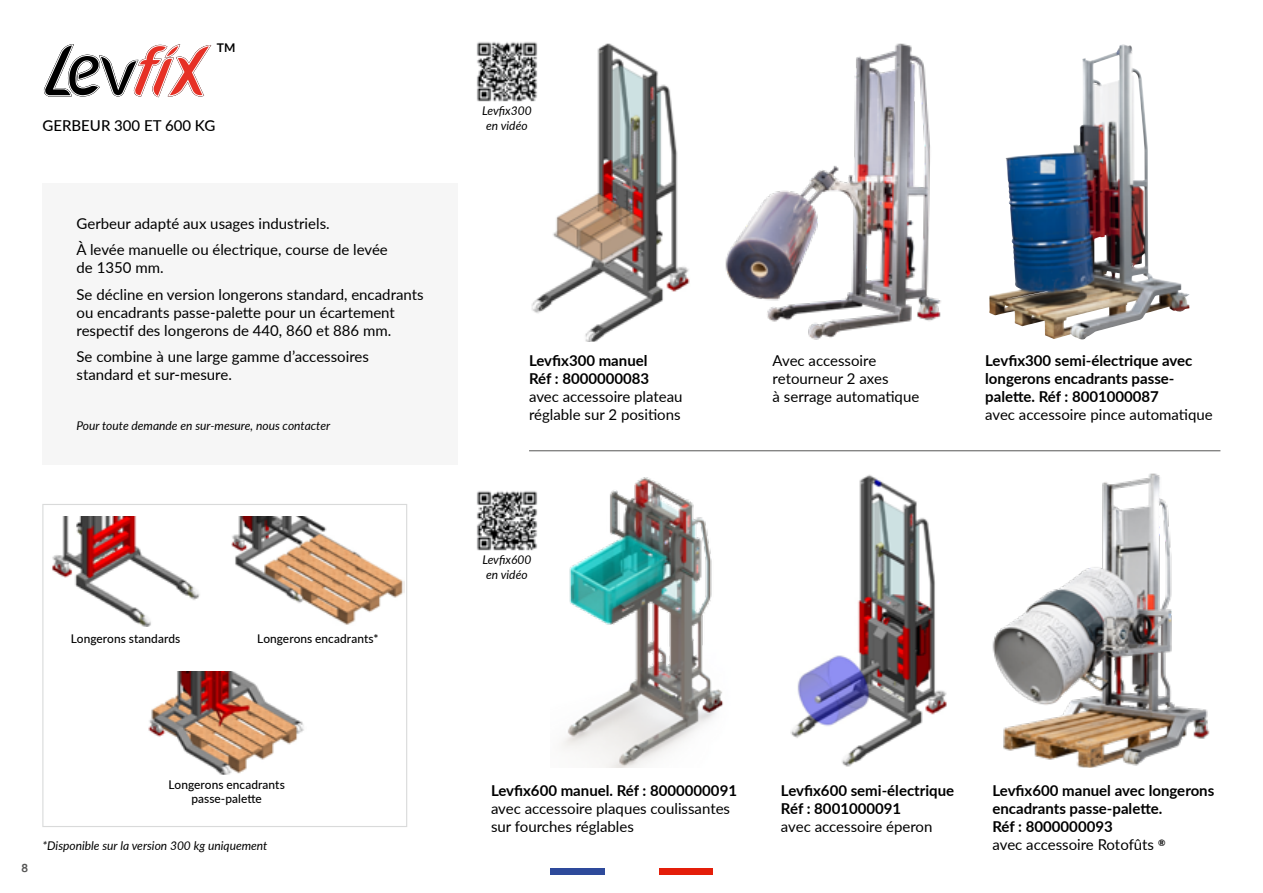
<style>
.page{position:relative;width:1263px;height:893px;background:#fff}
.page>*{position:absolute;margin:0;border:0;box-sizing:border-box;transform-origin:0 0}
.t1{font:15px/18px "Lato";color:#000}
.t2{font:700 15px/18px "Lato";color:#000}
.t3{font:500 15px "Lato";color:#000}
.t4{font:italic 12px/15px "Lato";color:#000;text-align:center}
.t5{font:500 12px/14.4px "Lato";letter-spacing:.005em;color:#000;text-align:center}
.t6{font:700 12px "Lato";color:#000}
.t7{font:700 12px "Maven Pro";color:#565655}
.s1{font-weight:400}
</style>
<div class="page">
<div style="left:659px;top:868px;width:54px;height:7px;background:#e41e0a"></div>
<div style="left:550px;top:868px;width:54px;height:7px;background:#2e4a9b"></div>
<img style="left:531px;top:43px;width:159px;height:299px">
<div style="left:43px;top:183px;width:415px;height:281px;background:#f6f6f6"></div>
<img style="left:476px;top:42px;width:65px;height:63px">
<img style="left:476px;top:491px;width:62px;height:60px">
<img style="left:725px;top:43px;width:216px;height:297px">
<img style="left:989px;top:44px;width:200px;height:296px">
<div style="left:42px;top:504px;width:365px;height:323px;border:1px solid #d9dada"></div>
<img style="left:52px;top:517px;width:148px;height:109px">
<img style="left:232px;top:517px;width:172px;height:108px">
<img style="left:148px;top:671px;width:156px;height:103px">
<img style="left:561px;top:477px;width:162px;height:291px">
<img style="left:790px;top:474px;width:156px;height:293px">
<img style="left:992px;top:473px;width:218px;height:295px">
<svg style="left:43px;top:44px;width:168px;height:53px"></svg>
<hr style="left:529px;top:450px;width:691px;height:1px;background:#565655">
<p class="t6" style="left:217px;top:39px;width:20px">TM</p>
<p class="t3" style="left:43px;top:115px;width:174px">GERBEUR 300 ET 600 KG</p>
<p class="t1" style="left:77px;top:210px;width:313px;line-height:26.5px">Gerbeur adapté aux usages industriels.<br>À levée manuelle ou électrique, course de levée</p>
<p class="t1" style="left:77px;top:254px;width:349px;line-height:26.5px">de 1350 mm.<br>Se décline en version longerons standard, encadrants</p>
<p class="t1" style="left:77px;top:303px;width:320px">ou encadrants passe-palette pour un écartement respectif des longerons de 440, 860 et 886 mm.</p>
<p class="t1" style="left:77px;top:347px;width:294px">Se combine à une large gamme d’accessoires standard et sur-mesure.</p>
<p class="t4" style="left:77px;top:418px;width:255px">Pour toute demande en sur-mesure, nous contacter</p>
<p class="t5" style="left:71px;top:631px;width:111px">Longerons standards</p>
<p class="t5" style="left:257px;top:631px;width:123px">Longerons encadrants*</p>
<p class="t4" style="left:482px;top:102px;width:51px">Levfix300 en vidéo</p>
<p class="t2" style="left:529px;top:351px;width:122px">Levfix300 manuel<br>Réf : 8000000083</p>
<p class="t1" style="left:529px;top:387px;width:155px">avec accessoire plateau réglable sur 2 positions</p>
<p class="t4" style="left:482px;top:552px;width:50px">Levfix600 en vidéo</p>
<p class="t1" style="left:773px;top:351px;width:148px">Avec accessoire retourneur 2 axes<br>à serrage automatique</p>
<p class="t2" style="left:985px;top:351px;width:209px">Levfix300 semi-électrique avec longerons encadrants passe&shy;palette. Réf : 8001000087</p>
<p class="t1" style="left:985px;top:405px;width:229px">avec accessoire pince automatique</p>
<p class="t7" style="left:21px;top:861px;width:9px">8</p>
<p class="t5" style="left:168px;top:777px;width:118px">Longerons encadrants passe-palette</p>
<p class="t2" style="left:491px;top:781px;width:248px">Levfix600 manuel. Réf : 8000000091</p>
<p class="t1" style="left:491px;top:799px;width:241px">avec accessoire plaques coulissantes sur fourches réglables</p>
<p class="t4" style="left:43px;top:838px;width:226px">*Disponible sur la version 300 kg uniquement</p>
<p class="t2" style="left:781px;top:781px;width:175px">Levfix600 semi-électrique<br>Réf : 8001000091</p>
<p class="t1" style="left:781px;top:817px;width:153px">avec accessoire éperon</p>
<p class="t2" style="left:992px;top:781px;width:223px">Levfix600 manuel avec longerons encadrants passe-palette.<br>Réf : 8000000093<br><span class="s1">avec accessoire Rotofûts</span> <sup>®</sup></p>
</div>
